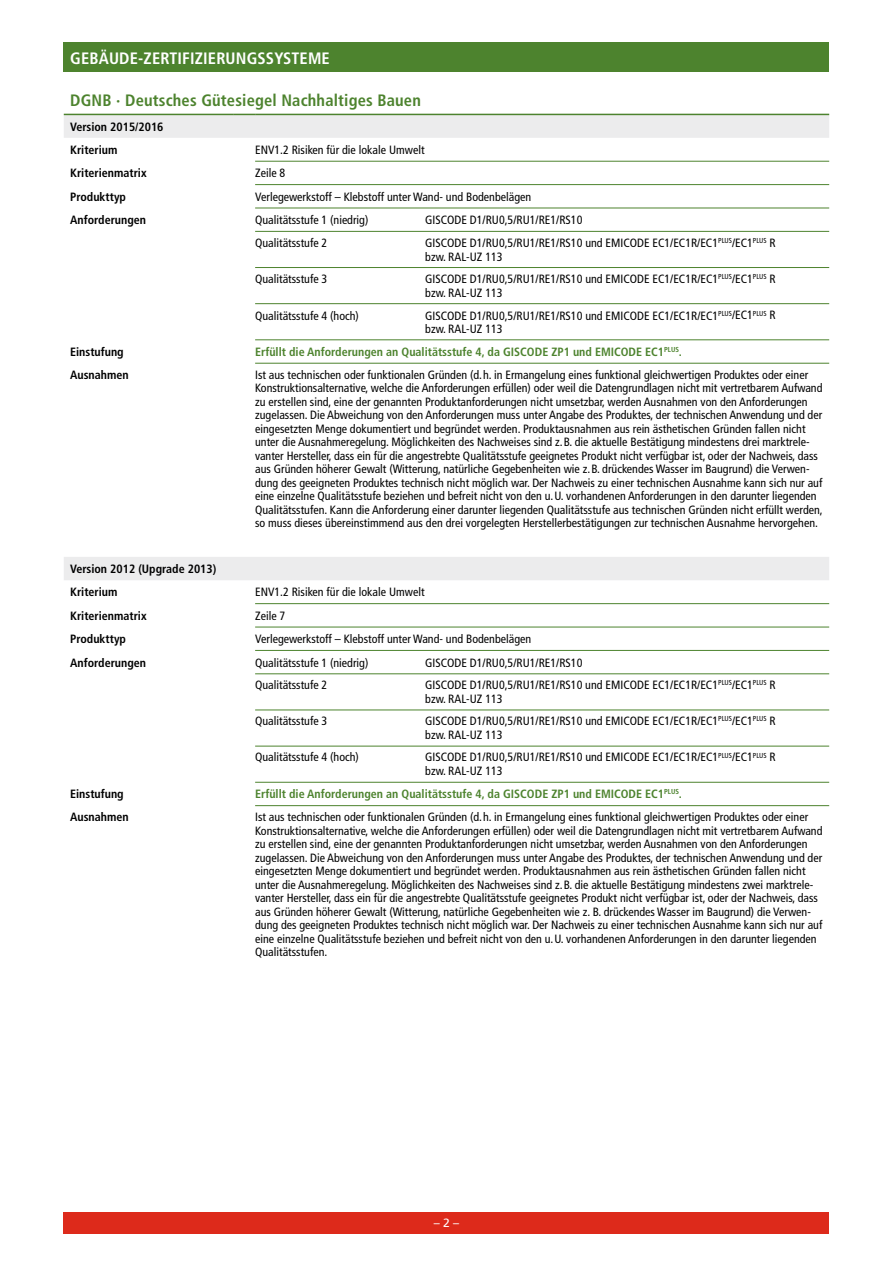
<style>
.page{position:relative;width:893px;height:1263px;background:#fff}
.page>*{position:absolute;margin:0;border:0;box-sizing:border-box;transform-origin:0 0}
.t1{font:700 condensed 16.5px "Frutiger LT";letter-spacing:.01em;color:#4d832e}
.t2{font:700 condensed 16.5px "Frutiger LT";letter-spacing:.01em;color:#fff}
.t3{font:condensed 12px/13.5px "Frutiger LT";color:#000}
.t4{font:700 condensed 12px/23.4px "Frutiger LT";color:#000}
.t5{font:700 condensed 12px "Frutiger LT";color:#4d832e}
.t6{font:12px "Frutiger LT";color:#fff}
</style>
<div class="page">
<div style="left:64px;top:1212px;width:765px;height:21px;background:#dd2a1b"></div>
<div style="left:64px;top:43px;width:765px;height:29px;background:#4d832e"></div>
<svg style="left:64px;top:115px;width:765px;height:465px"></svg>
<hr style="left:64px;top:114px;width:170px;height:1px;background:#4d832e">
<svg style="left:234px;top:114px;width:21px;height:1px"></svg>
<hr style="left:255px;top:114px;width:574px;height:1px;background:#4d832e">
<hr style="left:255px;top:161px;width:574px;height:1px;background:#4d832e">
<hr style="left:255px;top:184px;width:574px;height:1px;background:#4d832e">
<hr style="left:255px;top:208px;width:574px;height:1px;background:#4d832e">
<hr style="left:255px;top:231px;width:574px;height:1px;background:#4d832e">
<hr style="left:255px;top:267px;width:574px;height:1px;background:#4d832e">
<hr style="left:255px;top:303px;width:574px;height:1px;background:#4d832e">
<hr style="left:255px;top:339px;width:574px;height:1px;background:#4d832e">
<hr style="left:255px;top:363px;width:574px;height:1px;background:#4d832e">
<hr style="left:255px;top:603px;width:574px;height:1px;background:#4d832e">
<hr style="left:255px;top:627px;width:574px;height:1px;background:#4d832e">
<hr style="left:255px;top:650px;width:574px;height:1px;background:#4d832e">
<hr style="left:255px;top:673px;width:574px;height:1px;background:#4d832e">
<hr style="left:255px;top:710px;width:574px;height:1px;background:#4d832e">
<hr style="left:255px;top:746px;width:574px;height:1px;background:#4d832e">
<hr style="left:255px;top:782px;width:574px;height:1px;background:#4d832e">
<hr style="left:255px;top:805px;width:574px;height:1px;background:#4d832e">
<h1 class="t2" style="left:70px;top:48px;width:261px">GEBÄUDE-ZERTIFIZIERUNGSSYSTEME</h1>
<h1 class="t1" style="left:70px;top:90px;width:352px">DGNB · Deutsches Gütesiegel Nachhaltiges Bauen</h1>
<p class="t4" style="left:70px;top:115px;width:95px">Version 2015/2016<br>Kriterium</p>
<p class="t3" style="left:255px;top:143px;width:171px">ENV1.2 Risiken für die lokale Umwelt</p>
<p class="t4" style="left:70px;top:162px;width:78px">Kriterienmatrix</p>
<p class="t3" style="left:255px;top:167px;width:32px">Zeile 8</p>
<p class="t4" style="left:70px;top:185px;width:57px">Produkttyp</p>
<p class="t3" style="left:255px;top:190px;width:278px">Verlegewerkstoff – Klebstoff unter Wand- und Bodenbelägen</p>
<p class="t4" style="left:70px;top:208px;width:77px">Anforderungen</p>
<p class="t3" style="left:255px;top:213px;width:115px">Qualitätsstufe 1 (niedrig)</p>
<p class="t3" style="left:425px;top:213px;width:159px">GISCODE D1/RU0,5/RU1/RE1/RS10</p>
<p class="t3" style="left:255px;top:236px;width:74px">Qualitätsstufe 2</p>
<p class="t3" style="left:425px;top:236px;width:352px">GISCODE D1/RU0,5/RU1/RE1/RS10 und EMICODE EC1/EC1R/EC1<sup>PLUS</sup>/EC1<sup>PLUS</sup> R bzw. RAL-UZ 113</p>
<p class="t3" style="left:255px;top:272px;width:74px">Qualitätsstufe 3</p>
<p class="t3" style="left:425px;top:272px;width:352px">GISCODE D1/RU0,5/RU1/RE1/RS10 und EMICODE EC1/EC1R/EC1<sup>PLUS</sup>/EC1<sup>PLUS</sup> R bzw. RAL-UZ 113</p>
<p class="t3" style="left:255px;top:309px;width:105px">Qualitätsstufe 4 (hoch)</p>
<p class="t3" style="left:425px;top:309px;width:352px">GISCODE D1/RU0,5/RU1/RE1/RS10 und EMICODE EC1/EC1R/EC1<sup>PLUS</sup>/EC1<sup>PLUS</sup> R bzw. RAL-UZ 113</p>
<p class="t4" style="left:70px;top:340px;width:55px">Einstufung</p>
<p class="t5" style="left:255px;top:345px;width:428px">Erfüllt die Anforderungen an Qualitätsstufe 4, da GISCODE ZP1 und EMICODE EC1<sup>PLUS</sup>.</p>
<p class="t4" style="left:70px;top:363px;width:60px">Ausnahmen</p>
<p class="t3" style="left:255px;top:368px;width:569px">Ist aus technischen oder funktionalen Gründen (d.h. in Ermangelung eines funktional gleichwertigen Produktes oder einer Konstruktionsalternative, welche die Anforderungen erfüllen) oder weil die Datengrundlagen nicht mit vertretbarem Aufwand zu erstellen sind, eine der genannten Produktanforderungen nicht umsetzbar, werden Ausnahmen von den Anforderungen zugelassen. Die Abweichung von den Anforderungen muss unter Angabe des Produktes, der technischen Anwendung und der eingesetzten Menge dokumentiert und begründet werden. Produktausnahmen aus rein ästhetischen Gründen fallen nicht unter die Ausnahmeregelung. Möglichkeiten des Nachweises sind z.B. die aktuelle Bestätigung mindestens drei marktrele&shy;vanter Hersteller, dass ein für die angestrebte Qualitätsstufe geeignetes Produkt nicht verfügbar ist, oder der Nachweis, dass aus Gründen höherer Gewalt (Witterung, natürliche Gegebenheiten wie z.B. drückendes Wasser im Baugrund) die Verwen&shy;dung des geeigneten Produktes technisch nicht möglich war. Der Nachweis zu einer technischen Ausnahme kann sich nur auf eine einzelne Qualitätsstufe beziehen und befreit nicht von den u.U. vorhandenen Anforderungen in den darunter liegenden Qualitätsstufen. Kann die Anforderung einer darunter liegenden Qualitätsstufe aus technischen Gründen nicht erfüllt werden, so muss dieses übereinstimmend aus den drei vorgelegten Herstellerbestätigungen zur technischen Ausnahme hervorgehen.</p>
<p class="t4" style="left:70px;top:557px;width:148px">Version 2012 (Upgrade 2013)<br>Kriterium</p>
<p class="t3" style="left:255px;top:586px;width:171px">ENV1.2 Risiken für die lokale Umwelt</p>
<p class="t4" style="left:70px;top:604px;width:78px">Kriterienmatrix</p>
<p class="t3" style="left:255px;top:609px;width:32px">Zeile 7</p>
<p class="t4" style="left:70px;top:627px;width:57px">Produkttyp</p>
<p class="t3" style="left:255px;top:632px;width:278px">Verlegewerkstoff – Klebstoff unter Wand- und Bodenbelägen</p>
<p class="t4" style="left:70px;top:651px;width:77px">Anforderungen</p>
<p class="t3" style="left:255px;top:656px;width:115px">Qualitätsstufe 1 (niedrig)</p>
<p class="t3" style="left:425px;top:656px;width:159px">GISCODE D1/RU0,5/RU1/RE1/RS10</p>
<p class="t3" style="left:255px;top:678px;width:74px">Qualitätsstufe 2</p>
<p class="t3" style="left:425px;top:678px;width:352px">GISCODE D1/RU0,5/RU1/RE1/RS10 und EMICODE EC1/EC1R/EC1<sup>PLUS</sup>/EC1<sup>PLUS</sup> R bzw. RAL-UZ 113</p>
<p class="t3" style="left:255px;top:714px;width:74px">Qualitätsstufe 3</p>
<p class="t3" style="left:425px;top:714px;width:352px">GISCODE D1/RU0,5/RU1/RE1/RS10 und EMICODE EC1/EC1R/EC1<sup>PLUS</sup>/EC1<sup>PLUS</sup> R bzw. RAL-UZ 113</p>
<p class="t3" style="left:255px;top:751px;width:105px">Qualitätsstufe 4 (hoch)</p>
<p class="t3" style="left:425px;top:751px;width:352px">GISCODE D1/RU0,5/RU1/RE1/RS10 und EMICODE EC1/EC1R/EC1<sup>PLUS</sup>/EC1<sup>PLUS</sup> R bzw. RAL-UZ 113</p>
<p class="t4" style="left:70px;top:783px;width:55px">Einstufung</p>
<p class="t5" style="left:255px;top:787px;width:428px">Erfüllt die Anforderungen an Qualitätsstufe 4, da GISCODE ZP1 und EMICODE EC1<sup>PLUS</sup>.</p>
<p class="t4" style="left:70px;top:805px;width:60px">Ausnahmen</p>
<p class="t3" style="left:255px;top:810px;width:569px">Ist aus technischen oder funktionalen Gründen (d.h. in Ermangelung eines funktional gleichwertigen Produktes oder einer Konstruktionsalternative, welche die Anforderungen erfüllen) oder weil die Datengrundlagen nicht mit vertretbarem Aufwand zu erstellen sind, eine der genannten Produktanforderungen nicht umsetzbar, werden Ausnahmen von den Anforderungen zugelassen. Die Abweichung von den Anforderungen muss unter Angabe des Produktes, der technischen Anwendung und der eingesetzten Menge dokumentiert und begründet werden. Produktausnahmen aus rein ästhetischen Gründen fallen nicht unter die Ausnahmeregelung. Möglichkeiten des Nachweises sind z.B. die aktuelle Bestätigung mindestens zwei marktrele&shy;vanter Hersteller, dass ein für die angestrebte Qualitätsstufe geeignetes Produkt nicht verfügbar ist, oder der Nachweis, dass aus Gründen höherer Gewalt (Witterung, natürliche Gegebenheiten wie z. B. drückendes Wasser im Baugrund) die Verwen&shy;dung des geeigneten Produktes technisch nicht möglich war. Der Nachweis zu einer technischen Ausnahme kann sich nur auf eine einzelne Qualitätsstufe beziehen und befreit nicht von den u.U. vorhandenen Anforderungen in den darunter liegenden Qualitätsstufen.</p>
<p class="t6" style="left:434px;top:1215px;width:27px">– 2 –</p>
</div>
